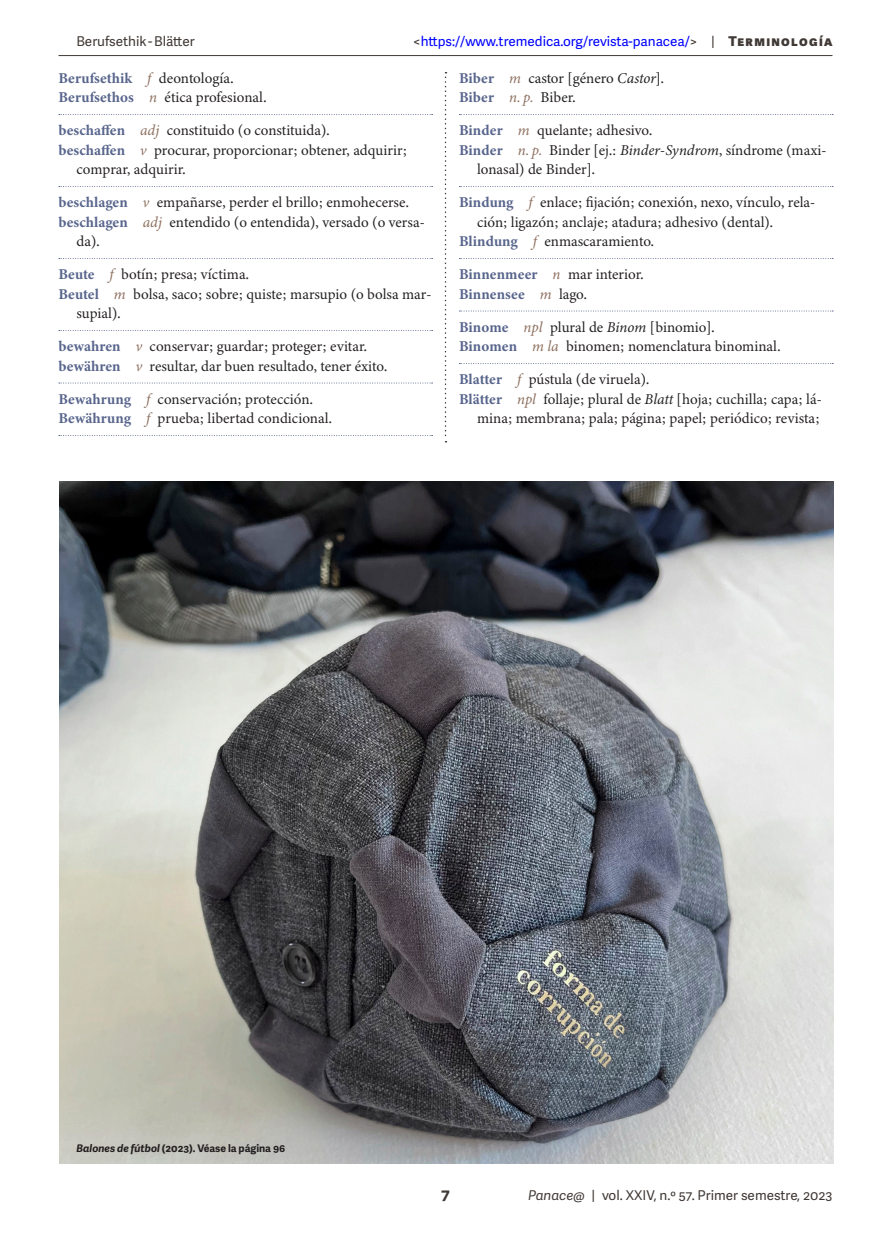
<style>
.page{position:relative;width:891px;height:1260px;background:#fff}
.page>*{position:absolute;margin:0;border:0;box-sizing:border-box;transform-origin:0 0}
.t1{font:700 16.5px "Adelle Sans";color:#403935}
.t2{font:15px/19.5px "Minion 3";letter-spacing:-.005em;color:#231f20}
.t3{font:700 15px/19.5px "Minion 3";color:#58658c}
.t4{font:13.5px "Adelle Sans";color:#403935}
.t5{font:13.5px "Adelle Sans";color:#00f}
.t6{font:700 10.5px "Adelle Sans";color:#231f20}
.s1{color:#403935}
.s2{font-weight:800;color:#403935}
.s3{font-weight:700;color:#58658c}
.s4{font-style:italic;color:#8c6e5d}
.s5{font-style:italic}
.s6{font-weight:400;font-style:italic;color:#8c6e5d}
.s7{font-weight:400;color:#231f20}
</style>
<div class="page">
<hr style="left:58px;top:55px;width:774px;height:1px;background:#403935">
<svg style="left:59px;top:114px;width:374px;height:1px"></svg>
<svg style="left:59px;top:186px;width:374px;height:1px"></svg>
<svg style="left:59px;top:258px;width:374px;height:1px"></svg>
<svg style="left:59px;top:330px;width:374px;height:1px"></svg>
<svg style="left:59px;top:383px;width:374px;height:1px"></svg>
<svg style="left:59px;top:435px;width:374px;height:1px"></svg>
<svg style="left:459px;top:114px;width:374px;height:1px"></svg>
<svg style="left:459px;top:186px;width:374px;height:1px"></svg>
<svg style="left:459px;top:258px;width:374px;height:1px"></svg>
<svg style="left:459px;top:311px;width:374px;height:1px"></svg>
<svg style="left:459px;top:363px;width:374px;height:1px"></svg>
<svg style="left:445px;top:72px;width:2px;height:370px"></svg>
<img style="left:59px;top:482px;width:774px;height:682px">
<p class="t4" style="left:76px;top:32px;width:105px">Berufsethik - Blätte</p>
<p class="t5" style="left:413px;top:32px;width:421px"><span class="s1">&lt;</span>https://www.tremedica.org/revista-panacea/<span class="s1">&gt; |</span> <span class="s2">Terminología</span></p>
<p class="t2" style="left:58px;top:68px;width:209px"><span class="s3">Berufsethik</span> <span class="s4">f</span> deontología.<br><span class="s3">Berufsethos</span> <span class="s4">n</span> ética profesional.</p>
<p class="t2" style="left:59px;top:120px;width:273px"><span class="s3">beschaffen</span> <span class="s4">adj</span> constituido (o constituida).</p>
<p class="t2" style="left:59px;top:140px;width:350px"><span class="s3">beschaffen</span> <span class="s4">v</span> procurar, proporcionar; obtener, adquirir;</p>
<p class="t2" style="left:77px;top:159px;width:111px">comprar, adquirir.</p>
<p class="t2" style="left:59px;top:192px;width:352px"><span class="s3">beschlagen</span> <span class="s4">v</span> empañarse, perder el brillo; enmohecerse.</p>
<p class="t2" style="left:59px;top:212px;width:368px"><span class="s3">beschlagen</span> <span class="s4">adj</span> entendido (o entendida), versado (o versa-</p>
<p class="t2" style="left:77px;top:231px;width:25px">da).</p>
<p class="t2" style="left:59px;top:264px;width:192px"><span class="s3">Beute</span> <span class="s4">f</span> botín; presa; víctima.</p>
<p class="t2" style="left:59px;top:284px;width:374px"><span class="s3">Beutel</span> <span class="s4">m</span> bolsa, saco; sobre; quiste; marsupio (o bolsa mar-</p>
<p class="t2" style="left:77px;top:303px;width:46px">supial).</p>
<p class="t2" style="left:59px;top:336px;width:330px"><span class="s3">bewahren</span> <span class="s4">v</span> conservar; guardar; proteger; evitar. <span class="s3">bewähren</span> <span class="s4">v</span> resultar, dar buen resultado, tener éxito.</p>
<p class="t2" style="left:59px;top:389px;width:275px"><span class="s3">Bewahrung</span> <span class="s4">f</span> conservación; protección.<br><span class="s3">Bewährung</span> <span class="s4">f</span> prueba; libertad condicional.</p>
<p class="t2" style="left:459px;top:68px;width:207px"><span class="s3">Biber</span> <span class="s4">m</span> castor [género <span class="s5">Castor</span>].<br><span class="s3">Biber</span> <span class="s4">n. p.</span> Biber.</p>
<p class="t2" style="left:459px;top:120px;width:195px"><span class="s3">Binder</span> <span class="s4">m</span> quelante; adhesivo.</p>
<p class="t2" style="left:459px;top:140px;width:369px"><span class="s3">Binder</span> <span class="s4">n. p.</span> Binder [ej.: <span class="s5">Binder-Syndrom</span>, síndrome (maxi-</p>
<p class="t2" style="left:477px;top:159px;width:119px">lonasal) de Binder].</p>
<p class="t2" style="left:459px;top:192px;width:358px"><span class="s3">Bindung</span> <span class="s4">f</span> enlace; fijación; conexión, nexo, vínculo, rela-</p>
<p class="t2" style="left:477px;top:212px;width:298px">ción; ligazón; anclaje; atadura; adhesivo (dental).</p>
<p class="t2" style="left:459px;top:231px;width:196px"><span class="s3">Blindung</span> <span class="s4">f</span> enmascaramiento.</p>
<p class="t3" style="left:459px;top:264px;width:186px">Binnenmeer <span class="s6">n</span> <span class="s7">mar interior.<br></span>Binnensee <span class="s6">m</span> <span class="s7">lago.</span></p>
<p class="t2" style="left:459px;top:317px;width:323px"><span class="s3">Binome</span> <span class="s4">npl</span> plural de <span class="s5">Binom</span> [binomio].<br><span class="s3">Binomen</span> <span class="s4">m la</span> binomen; nomenclatura binominal.</p>
<p class="t2" style="left:459px;top:369px;width:192px"><span class="s3">Blatter</span> <span class="s4">f</span> pústula (de viruela).</p>
<p class="t2" style="left:459px;top:389px;width:364px"><span class="s3">Blätter</span> <span class="s4">npl</span> follaje; plural de <span class="s5">Blatt</span> [hoja; cuchilla; capa; lá-</p>
<p class="t2" style="left:477px;top:408px;width:344px">mina; membrana; pala; página; papel; periódico; revista;</p>
<p class="t6" style="left:76px;top:1141px;width:210px"><span class="s5">Balones de fútbol</span> (2023). Véase la página 96</p>
<p class="t1" style="left:441px;top:1182px;width:10px">7</p>
<p class="t4" style="left:528px;top:1186px;width:306px"><span class="s5">Panace@</span> | vol. XXIV, n.º 57. Primer semestre, 2023</p>
</div>
